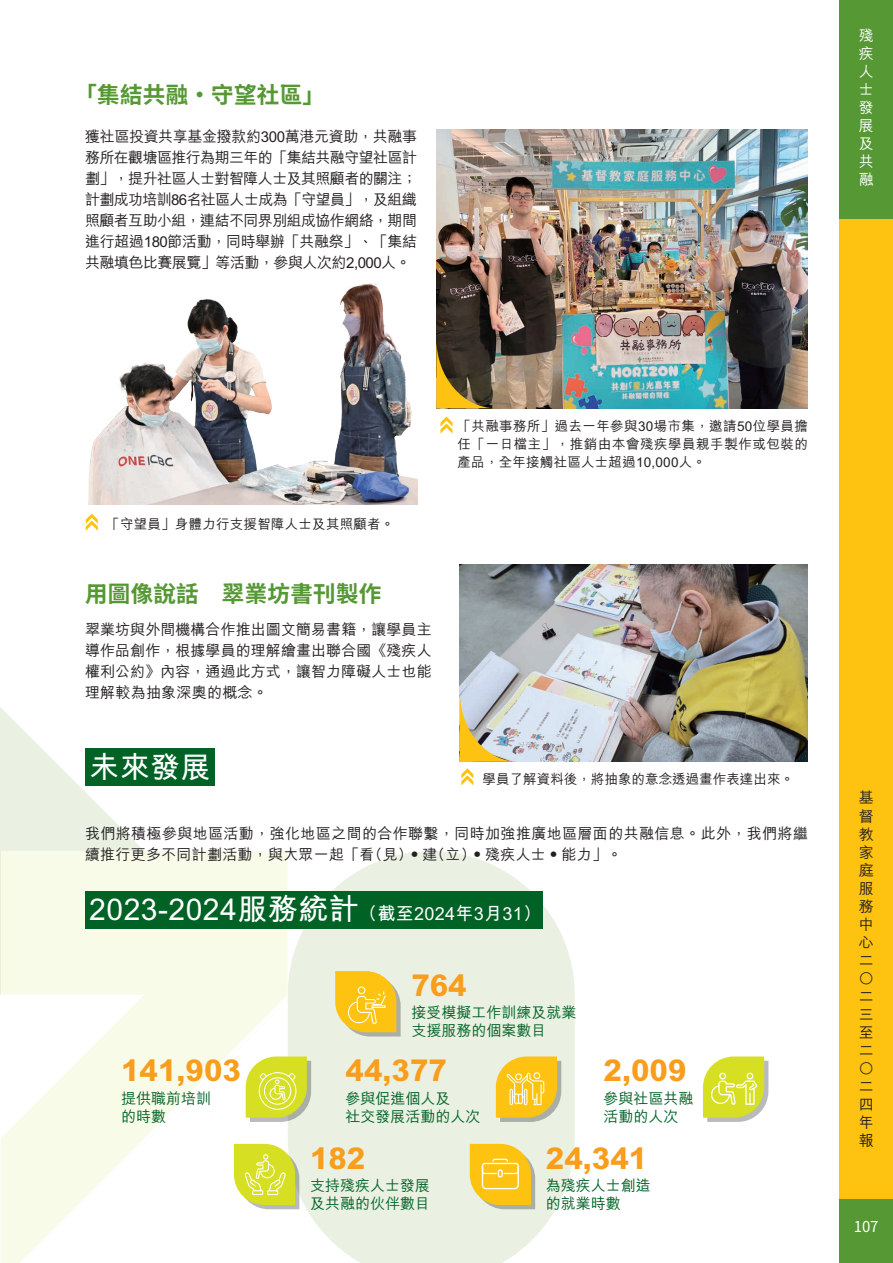
<style>
.page{position:relative;width:893px;height:1263px;background:#fff}
.page>*{position:absolute;margin:0;border:0;box-sizing:border-box;transform-origin:0 0}
.t1{font:700 30px "M Hei HK";letter-spacing:.015em;color:#fff}
.t2{font:800 30px "M Hei HK";color:#f89e1c}
.t3{font:700 22.5px "Noto Sans TC";letter-spacing:.015em;color:#569834}
.t4{font:500 15px/18px "M Hei HK";letter-spacing:.005em;color:#231f20;text-align:justify}
.t5{font:500 15px/21px "M Hei HK";letter-spacing:.025em;color:#231f20}
.t6{font:500 15px/18px "M Hei HK";color:#016226}
.t7{font:500 15px/18px "M Hei HK";color:#fff;text-align:justify}
.t8{font:15px "Noto Sans CJ Ksc";color:#fff}
.t9{font:500 13.5px/18px "M Hei HK";letter-spacing:.015em;color:#231f20;text-align:justify}
.s1{font-size:18px}
</style>
<div class="page">
<div style="left:839px;top:0;width:54px;height:1263px;background:#fec210"></div>
<div style="left:839px;top:0;width:54px;height:219px;background:#569834"></div>
<div style="left:839px;top:1199px;width:54px;height:64px;background:#569834"></div>
<svg style="left:288px;top:851px;width:287px;height:412px;background:#ecf2e6"></svg>
<svg style="left:1px;top:708px;width:143px;height:143px;fill:#eaf1e3"></svg>
<svg style="left:1px;top:851px;width:287px;height:412px;fill:#f9fbe9"></svg>
<hr style="left:1px;top:851px;width:1px;height:143px;background:#d2b429">
<div style="left:85px;top:891px;width:457px;height:38px;background:#016226"></div>
<div style="left:85px;top:748px;width:129px;height:37px;background:#016226"></div>
<img style="left:0;top:678px;width:1px;height:362px">
<img style="left:436px;top:129px;width:372px;height:279px">
<img style="left:88px;top:283px;width:329px;height:221px">
<img style="left:460px;top:565px;width:348px;height:197px">
<svg style="left:234px;top:1144px;width:65px;height:65px;background:#dae158"></svg>
<svg style="left:246px;top:1056px;width:65px;height:66px;background:#d7de59"></svg>
<svg style="left:703px;top:1056px;width:65px;height:66px;background:#dae05c"></svg>
<svg style="left:496px;top:1056px;width:65px;height:66px;background:#f2c94b"></svg>
<svg style="left:335px;top:971px;width:66px;height:65px;background:#f4ca47"></svg>
<svg style="left:470px;top:1144px;width:65px;height:65px;background:#f3c841"></svg>
<div style="left:482px;top:1163px;width:37px;height:11px;border:1px solid #fff;border-radius:3px"></div>
<svg style="left:436px;top:339px;width:60px;height:69px;background:#685527"></svg>
<svg style="left:460px;top:692px;width:59px;height:70px;background:#cbc4a5"></svg>
<svg style="left:440px;top:416px;width:12px;height:18px"></svg>
<svg style="left:86px;top:514px;width:12px;height:17px"></svg>
<svg style="left:461px;top:768px;width:12px;height:17px"></svg>
<h2 class="t3" style="left:74px;top:82px;width:252px">「集結共融•守望社區」</h2>
<p class="t4" style="left:85px;top:125px;width:334px;line-height:21px">獲社區投資共享基金撥款約300萬港元資助，共融事務所在觀塘區推行為期三年的「集結共融守望社區計劃」，提升社區人士對智障人士及其照顧者的關注；計劃成功培訓86名社區人士成為「守望員」，及組織照顧者互助小組，連結不同界別組成協作網絡，期間進行超過180節活動，同時舉辦「共融祭」、「集結共融填色比賽展覽」等活動，參與人次約2,000人。</p>
<p class="t7" style="left:859px;top:26px;width:16px">殘疾人士發展及共融</p>
<p class="t9" style="left:106px;top:514px;width:290px">「守望員」身體力行支援智障人士及其照顧者。</p>
<h2 class="t3" style="left:85px;top:581px;width:298px">用圖像說話 翠業坊書刊製作</h2>
<p class="t4" style="left:85px;top:618px;width:348px;line-height:21px">翠業坊與外間機構合作推出圖文簡易書籍，讓學員主導作品創作，根據學員的理解繪畫出聯合國《殘疾人權利公約》內容，通過此方式，讓智力障礙人士也能理解較為抽象深奧的概念。</p>
<h1 class="t1" style="left:89px;top:745px;width:123px">未來發展</h1>
<p class="t9" style="left:458px;top:416px;width:352px">「共融事務所」過去一年參與30場市集，邀請50位學員擔任「一日檔主」，推銷由本會殘疾學員親手製作或包裝的產品，全年接觸社區人士超過10,000人。</p>
<p class="t9" style="left:483px;top:769px;width:313px">學員了解資料後，將抽象的意念透過畫作表達出來。</p>
<p class="t5" style="left:85px;top:822px;width:724px">我們將積極參與地區活動，強化地區之間的合作聯繫，同時加強推廣地區層面的共融信息。此外，我們將繼續推行更多不同計劃活動，與大眾一起「看（見）•建（立）•殘疾人士•能力」。</p>
<h1 class="t1" style="left:89px;top:887px;width:453px">2023-2024服務統計<span class="s1">（截至2024年3月31）</span></h1>
<h1 class="t2" style="left:411px;top:965px;width:57px">764</h1>
<h1 class="t2" style="left:121px;top:1050px;width:121px">141,903</h1>
<p class="t6" style="left:121px;top:1088px;width:91px">提供職前培訓的時數</p>
<p class="t6" style="left:411px;top:1003px;width:166px">接受模擬工作訓練及就業支援服務的個案數目</p>
<h1 class="t2" style="left:346px;top:1050px;width:103px">44,377</h1>
<p class="t6" style="left:346px;top:1088px;width:136px">參與促進個人及<br>社交發展活動的人次</p>
<h1 class="t2" style="left:604px;top:1050px;width:84px">2,009</h1>
<p class="t6" style="left:604px;top:1088px;width:91px">參與社區共融活動的人次</p>
<h1 class="t2" style="left:310px;top:1137px;width:57px">182</h1>
<p class="t6" style="left:310px;top:1175px;width:121px">支持殘疾人士發展及共融的伙伴數目</p>
<h1 class="t2" style="left:546px;top:1137px;width:103px">24,341</h1>
<p class="t6" style="left:546px;top:1175px;width:106px">為殘疾人士創造的就業時數</p>
<p class="t4" style="left:859px;top:788px;width:16px">基督教家庭服務中心二○二三至二○二四年報</p>
<p class="t8" style="left:854px;top:1218px;width:26px">107</p>
</div>
